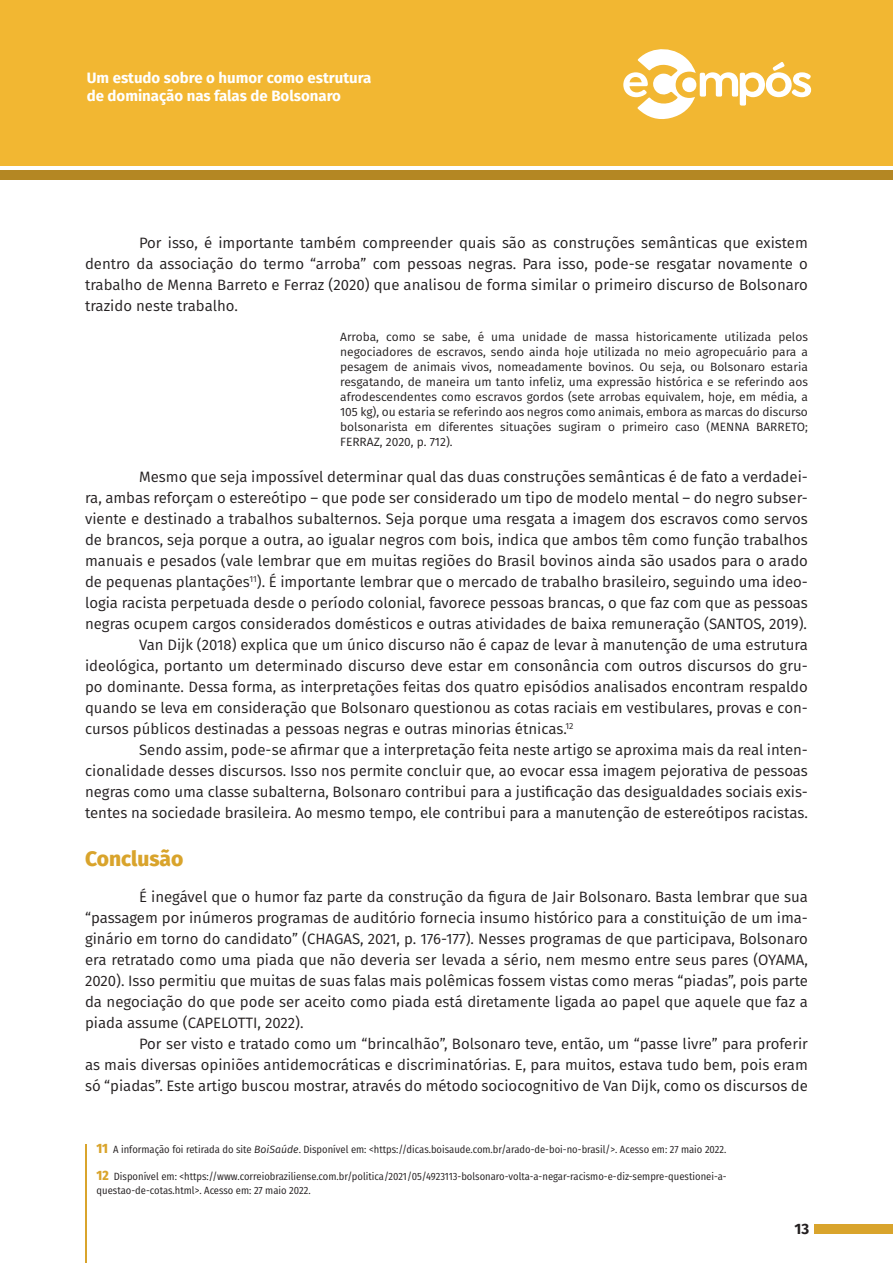
<style>
.page{position:relative;width:893px;height:1263px;background:#fff}
.page>*{position:absolute;margin:0;border:0;box-sizing:border-box;transform-origin:0 0}
.Tópico{font:800 21px "Fira Sans";color:#d9a42c}
.Texto{font:15px/21px "Fira Sans";color:#231f20;text-align:justify}
.t1{font:700 15px/18px "Fira Sans";color:#fff}
.t2{font:700 15px "Fira Sans";color:#231f20}
.Citação__3_Linhas{font:12px/15px "Fira Sans";color:#231f20;text-align:justify}
.Rodapé{font:10.5px/13.5px "Fira Sans Condensed";color:#231f20}
.s1{font-weight:800;font-size:13.5px;color:#d9a42c}
.s2{font-family:"Fira Sans";font-style:italic}
</style>
<div class="page">
<div style="left:0;top:0;width:893px;height:166px;background:#f2b732"></div>
<div style="left:0;top:170px;width:893px;height:10px;background:#b48723"></div>
<div style="left:814px;top:1224px;width:79px;height:9px;background:#d9a42c"></div>
<svg style="left:623px;top:49px;width:188px;height:70px"></svg>
<hr style="left:85px;top:1144px;width:1px;height:119px;background:#d9a42c">
<p class="t1" style="left:87px;top:68px;width:286px">Um estudo sobre o humor como estrutura de dominação nas falas de Bolsonaro</p>
<p class="Texto" style="left:85px;top:232px;width:724px;text-indent:54px">Por isso, é importante também compreender quais são as construções semânticas que existem dentro da associação do termo “arroba” com pessoas negras. Para isso, pode-se resgatar novamente o trabalho de Menna Barreto e Ferraz (2020) que analisou de forma similar o primeiro discurso de Bolsonaro trazido neste trabalho.</p>
<p class="Citação__3_Linhas" style="left:340px;top:329px;width:469px">Arroba, como se sabe, é uma unidade de massa historicamente utilizada pelos negociadores de escravos, sendo ainda hoje utilizada no meio agropecuário para a pesagem de animais vivos, nomeadamente bovinos. Ou seja, ou Bolsonaro estaria resgatando, de maneira um tanto infeliz, uma expressão histórica e se referindo aos afrodescendentes como escravos gordos (sete arrobas equivalem, hoje, em média, a 105 kg), ou estaria se referindo aos negros como animais, embora as marcas do discurso bolsonarista em diferentes situações sugiram o primeiro caso (MENNA BARRETO; FERRAZ, 2020, p. 712).</p>
<p class="Texto" style="left:85px;top:466px;width:724px;text-indent:54px">Mesmo que seja impossível determinar qual das duas construções semânticas é de fato a verdadei&shy;ra, ambas reforçam o estereótipo – que pode ser considerado um tipo de modelo mental – do negro subser&shy;viente e destinado a trabalhos subalternos. Seja porque uma resgata a imagem dos escravos como servos de brancos, seja porque a outra, ao igualar negros com bois, indica que ambos têm como função trabalhos manuais e pesados (vale lembrar que em muitas regiões do Brasil bovinos ainda são usados para o arado de pequenas plantações<sup>11</sup>). É importante lembrar que o mercado de trabalho brasileiro, seguindo uma ideo&shy;logia racista perpetuada desde o período colonial, favorece pessoas brancas, o que faz com que as pessoas negras ocupem cargos considerados domésticos e outras atividades de baixa remuneração (SANTOS, 2019).</p>
<p class="Texto" style="left:85px;top:634px;width:724px;text-indent:54px">Van Dijk (2018) explica que um único discurso não é capaz de levar à manutenção de uma estrutura ideológica, portanto um determinado discurso deve estar em consonância com outros discursos do gru&shy;po dominante. Dessa forma, as interpretações feitas dos quatro episódios analisados encontram respaldo quando se leva em consideração que Bolsonaro questionou as cotas raciais em vestibulares, provas e con&shy;cursos públicos destinadas a pessoas negras e outras minorias étnicas.<sup>12</sup></p>
<p class="Texto" style="left:85px;top:739px;width:724px;text-indent:54px">Sendo assim, pode-se afirmar que a interpretação feita neste artigo se aproxima mais da real inten&shy;cionalidade desses discursos. Isso nos permite concluir que, ao evocar essa imagem pejorativa de pessoas negras como uma classe subalterna, Bolsonaro contribui para a justificação das desigualdades sociais exis&shy;tentes na sociedade brasileira. Ao mesmo tempo, ele contribui para a manutenção de estereótipos racistas.</p>
<p class="Tópico" style="left:85px;top:840px;width:100px">Conclusão</p>
<p class="Texto" style="left:85px;top:886px;width:724px;text-indent:54px">É inegável que o humor faz parte da construção da figura de Jair Bolsonaro. Basta lembrar que sua “passagem por inúmeros programas de auditório fornecia insumo histórico para a constituição de um ima&shy;ginário em torno do candidato” (CHAGAS, 2021, p. 176-177). Nesses programas de que participava, Bolsonaro era retratado como uma piada que não deveria ser levada a sério, nem mesmo entre seus pares (OYAMA, 2020). Isso permitiu que muitas de suas falas mais polêmicas fossem vistas como meras “piadas”, pois parte da negociação do que pode ser aceito como piada está diretamente ligada ao papel que aquele que faz a piada assume (CAPELOTTI, 2022).</p>
<p class="Texto" style="left:85px;top:1033px;width:724px;text-indent:54px">Por ser visto e tratado como um “brincalhão”, Bolsonaro teve, então, um “passe livre” para proferir as mais diversas opiniões antidemocráticas e discriminatórias. E, para muitos, estava tudo bem, pois eram só “piadas”. Este artigo buscou mostrar, através do método sociocognitivo de Van Dijk, como os discursos de</p>
<p class="Rodapé" style="left:97px;top:1142px;width:631px"><span class="s1">11</span> A informação foi retirada do site <span class="s2">BoiSaúde</span>. Disponível em: &lt;https://dicas.boisaude.com.br/arado-de-boi-no-brasil/&gt;. Acesso em: 27 maio 2022.</p>
<p class="Rodapé" style="left:97px;top:1169px;width:631px"><span class="s1">12</span> Disponível em: &lt;https://www.correiobraziliense.com.br/politica/2021/05/4923113-bolsonaro-volta-a-negar-racismo-e-diz-sempre-questionei-a&shy;questao-de-cotas.html&gt;. Acesso em: 27 maio 2022.</p>
<p class="t2" style="left:794px;top:1216px;width:16px">13</p>
</div>
